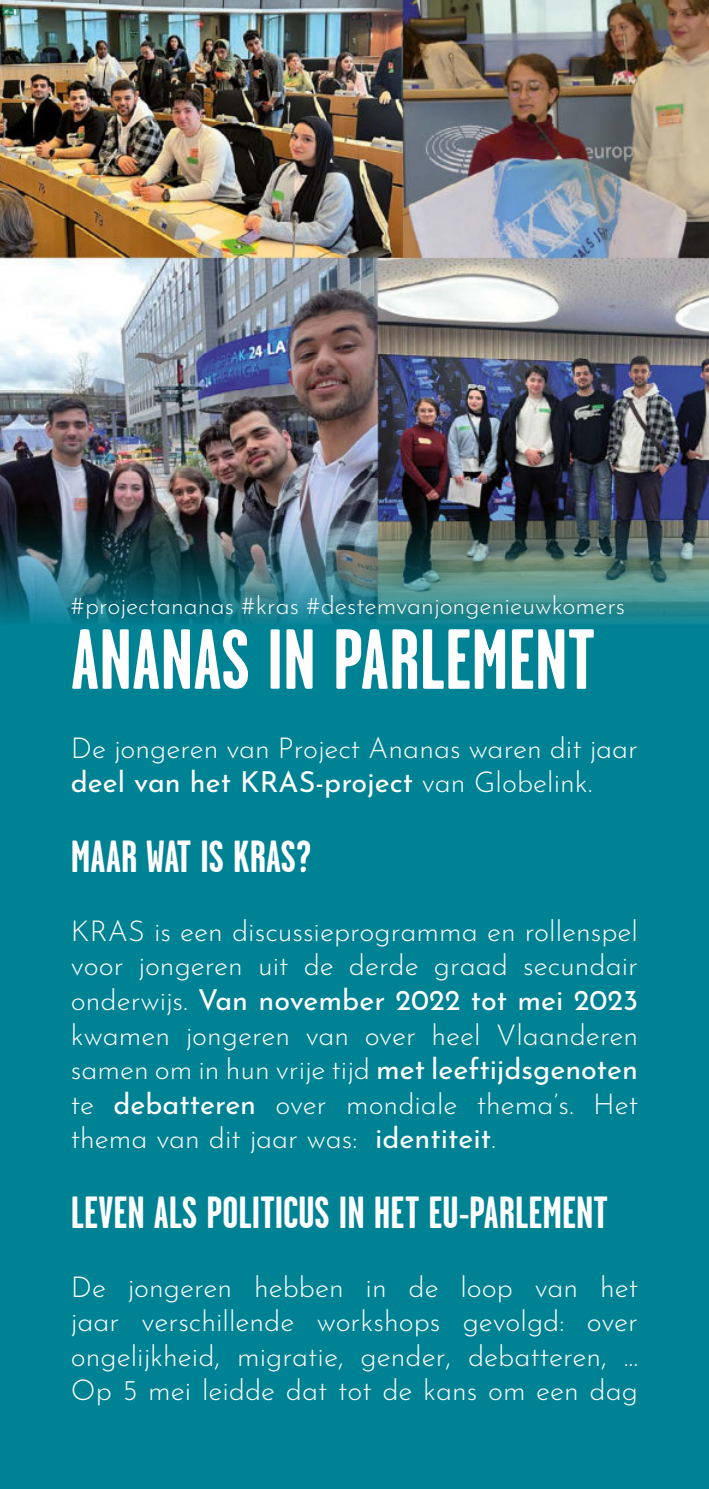
<style>
.page{position:relative;width:709px;height:1489px;background:#fff}
.page>*{position:absolute;margin:0;border:0;box-sizing:border-box;transform-origin:0 0}
.t1{font:700 85px "Garage Gothic";color:#fff}
.t2{font:700 45px "Garage Gothic";color:#fff}
.t3{font:300 28.75px/34.5px "Josefin Sans";color:#fff;text-align:justify}
.t4{font:300 25px "Josefin Sans";color:#fff}
.s1{font-weight:400}
</style>
<div class="page">
<div style="left:0;top:0;width:709px;height:1488px;background:#008295"></div>
<img style="left:0;top:0;width:709px;height:624px">
<p class="t4" style="left:71px;top:587px;width:555px">#projectananas #kras #destemvanjongenieuwkomers</p>
<h1 class="t1" style="left:71px;top:629px;width:525px">ANANAS IN PARLEMENT</h1>
<p class="t3" style="left:71px;top:728px;width:568px">De jongeren van Project Ananas waren dit jaar <span class="s1">deel van het KRAS-project</span> van Globelink.</p>
<h2 class="t2" style="left:71px;top:840px;width:242px">MAAR WAT IS KRAS?</h2>
<p class="t3" style="left:71px;top:911px;width:568px">KRAS is een discussieprogramma en rollenspel voor jongeren uit de derde graad secundair onderwijs. <span class="s1">Van november 2022 tot mei 2023 </span>kwamen jongeren van over heel Vlaanderen samen om in hun vrije tijd <span class="s1">met leeftijdsgenoten </span>te <span class="s1">debatteren</span> over mondiale thema’s. Het thema van dit jaar was: <span class="s1">identiteit</span>.</p>
<h2 class="t2" style="left:71px;top:1195px;width:538px">LEVEN ALS POLITICUS IN HET EU-PARLEMENT</h2>
<p class="t3" style="left:71px;top:1266px;width:568px">De jongeren hebben in de loop van het jaar verschillende workshops gevolgd: over ongelijkheid, migratie, gender, debatteren, ...<br>Op 5 mei leidde dat tot de kans om een dag</p>
</div>
